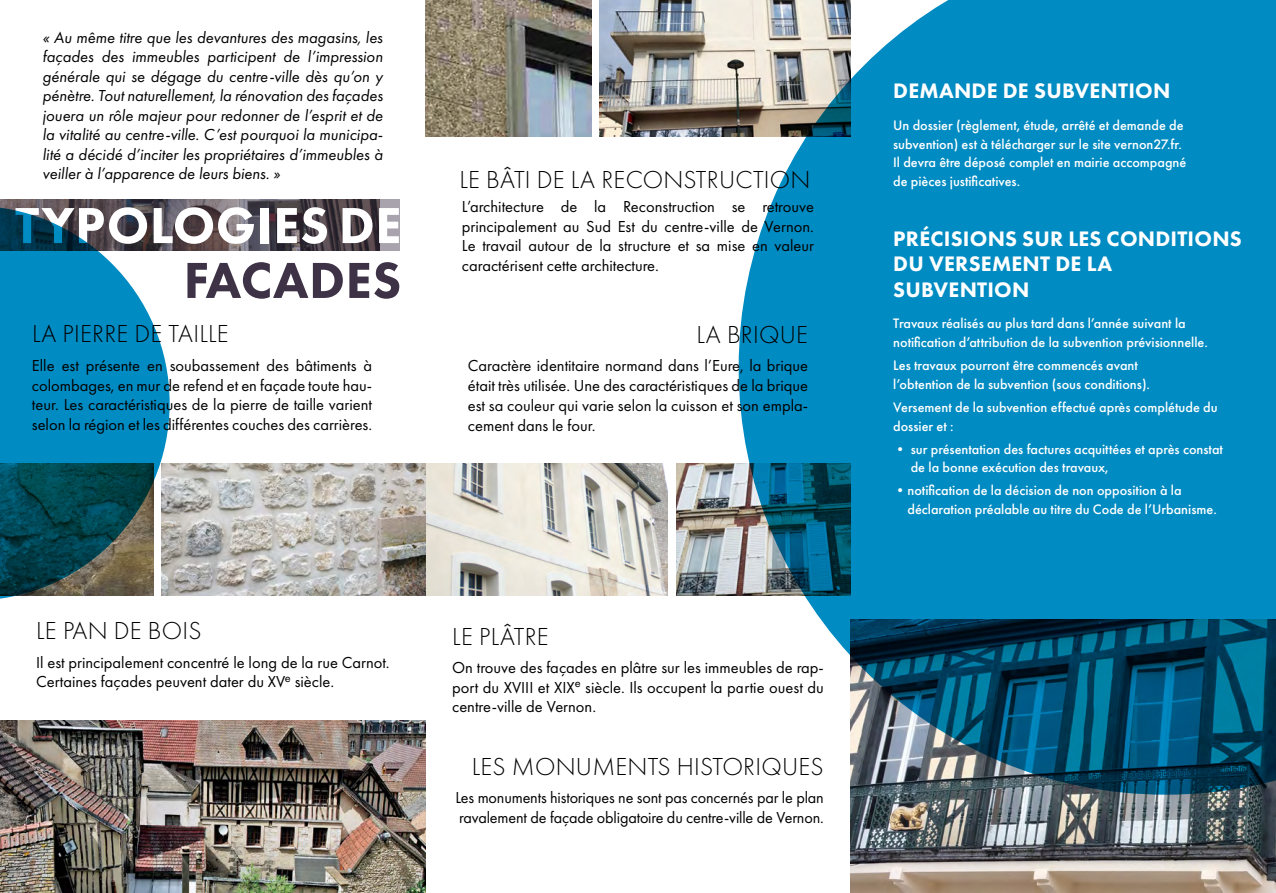
<style>
.page{position:relative;width:1276px;height:893px;background:#fff}
.page>*{position:absolute;margin:0;border:0;box-sizing:border-box;transform-origin:0 0}
.t1{font:800 52.5px "Futura PT";letter-spacing:.01em;color:#fff}
.t2{font:800 52.5px "Futura PT";letter-spacing:.01em;color:#3e3247}
.t3{font:300 25.5px "Futura PT";letter-spacing:.01em;color:#000}
.t4{font:800 21.75px/25.5px "Futura PT";letter-spacing:.01em;color:#fff}
.t5{font:16.5px/19.8px "Futura PT";color:#000;text-align:justify}
.t6{font:italic 16.5px/19.5px "Futura PT";color:#000;text-align:justify}
.t7{font:500 14.25px/18.8px "Futura PT";color:#fff}
</style>
<div class="page">
<img style="left:170px;top:463px;width:498px;height:132px">
<img style="left:676px;top:463px;width:62px;height:132px">
<img style="left:0;top:721px;width:425px;height:172px">
<img style="left:425px;top:0;width:166px;height:136px">
<img style="left:600px;top:0;width:138px;height:136px">
<svg style="left:0;top:199px;width:400px;height:52px;background:#595057"></svg>
<img style="left:850px;top:795px;width:426px;height:98px">
<svg style="left:738px;top:0;width:538px;height:795px;background:#1d89b4"></svg>
<svg style="left:0;top:206px;width:170px;height:393px;background:#247894"></svg>
<p class="t6" style="left:43px;top:27px;width:342px">« Au même titre que les devantures des magasins, les façades des immeubles participent de l’impression générale qui se dégage du centre-ville dès qu’on y pénètre. Tout naturellement, la rénovation des façades jouera un rôle majeur pour redonner de l’esprit et de la vitalité au centre-ville. C’est pourquoi la municipa&shy;lité a décidé d’inciter les propriétaires d’immeubles à veiller à l’apparence de leurs biens. »</p>
<h1 class="t1" style="left:15px;top:193px;width:388px">TYPOLOGIES DE</h1>
<h1 class="t2" style="left:184px;top:248px;width:219px">FACADES</h1>
<h2 class="t3" style="left:32px;top:319px;width:198px">LA PIERRE DE TAILLE</h2>
<p class="t5" style="left:32px;top:355px;width:342px">Elle est présente en soubassement des bâtiments à colombages, en mur de refend et en façade toute hau&shy;teur. Les caractéristiques de la pierre de taille varient selon la région et les différentes couches des carrières.</p>
<h2 class="t3" style="left:459px;top:165px;width:352px">LE BÂTI DE LA RECONSTRUCTION</h2>
<p class="t5" style="left:462px;top:196px;width:354px">L’architecture de la Reconstruction se retrouve principalement au Sud Est du centre-ville de Vernon.<br>Le travail autour de la structure et sa mise en valeur caractérisent cette architecture.</p>
<h2 class="t3" style="left:696px;top:320px;width:113px">LA BRIQUE</h2>
<p class="t5" style="left:468px;top:356px;width:342px">Caractère identitaire normand dans l’Eure, la brique était très utilisée. Une des caractéristiques de la brique est sa couleur qui varie selon la cuisson et son empla&shy;cement dans le four.</p>
<h2 class="t3" style="left:36px;top:616px;width:167px">LE PAN DE BOIS</h2>
<p class="t5" style="left:36px;top:652px;width:355px">Il est principalement concentré le long de la rue Carnot.<br>Certaines façades peuvent dater du XV<sup>e</sup> siècle.</p>
<h2 class="t3" style="left:452px;top:622px;width:98px">LE PLÂTRE</h2>
<p class="t5" style="left:452px;top:657px;width:373px">On trouve des façades en plâtre sur les immeubles de rap&shy;port du XVIII et XIX<sup>e</sup> siècle. Ils occupent la partie ouest du centre-ville de Vernon.</p>
<h2 class="t3" style="left:472px;top:752px;width:353px">LES MONUMENTS HISTORIQUES</h2>
<p class="t5" style="left:455px;top:787px;width:370px">Les monuments historiques ne sont pas concernés par le plan ravalement de façade obligatoire du centre-ville de Vernon.</p>
<h3 class="t4" style="left:893px;top:78px;width:278px">DEMANDE DE SUBVENTION</h3>
<p class="t7" style="left:893px;top:116px;width:295px">Un dossier (règlement, étude, arrêté et demande de subvention) est à télécharger sur le site vernon27.fr.<br>Il devra être déposé complet en mairie accompagné de pièces justificatives.</p>
<h3 class="t4" style="left:893px;top:225px;width:350px">PRÉCISIONS SUR LES CONDITIONS<br>DU VERSEMENT DE LA<br>SUBVENTION</h3>
<p class="t7" style="left:893px;top:314px;width:316px">Travaux réalisés au plus tard dans l’année suivant la notification d’attribution de la subvention prévisionnelle.</p>
<p class="t7" style="left:893px;top:356px;width:258px">Les travaux pourront être commencés avant l’obtention de la subvention (sous conditions).</p>
<p class="t7" style="left:893px;top:398px;width:326px">Versement de la subvention effectué après complétude du dossier et :</p>
<p class="t7" style="left:910px;top:439px;width:314px;text-indent:-18px">• sur présentation des factures acquittées et après constat de la bonne exécution des travaux,</p>
<p class="t7" style="left:907px;top:481px;width:311px;text-indent:-14px">•notification de la décision de non opposition à la déclaration préalable au titre du Code de l’Urbanisme.</p>
</div>
